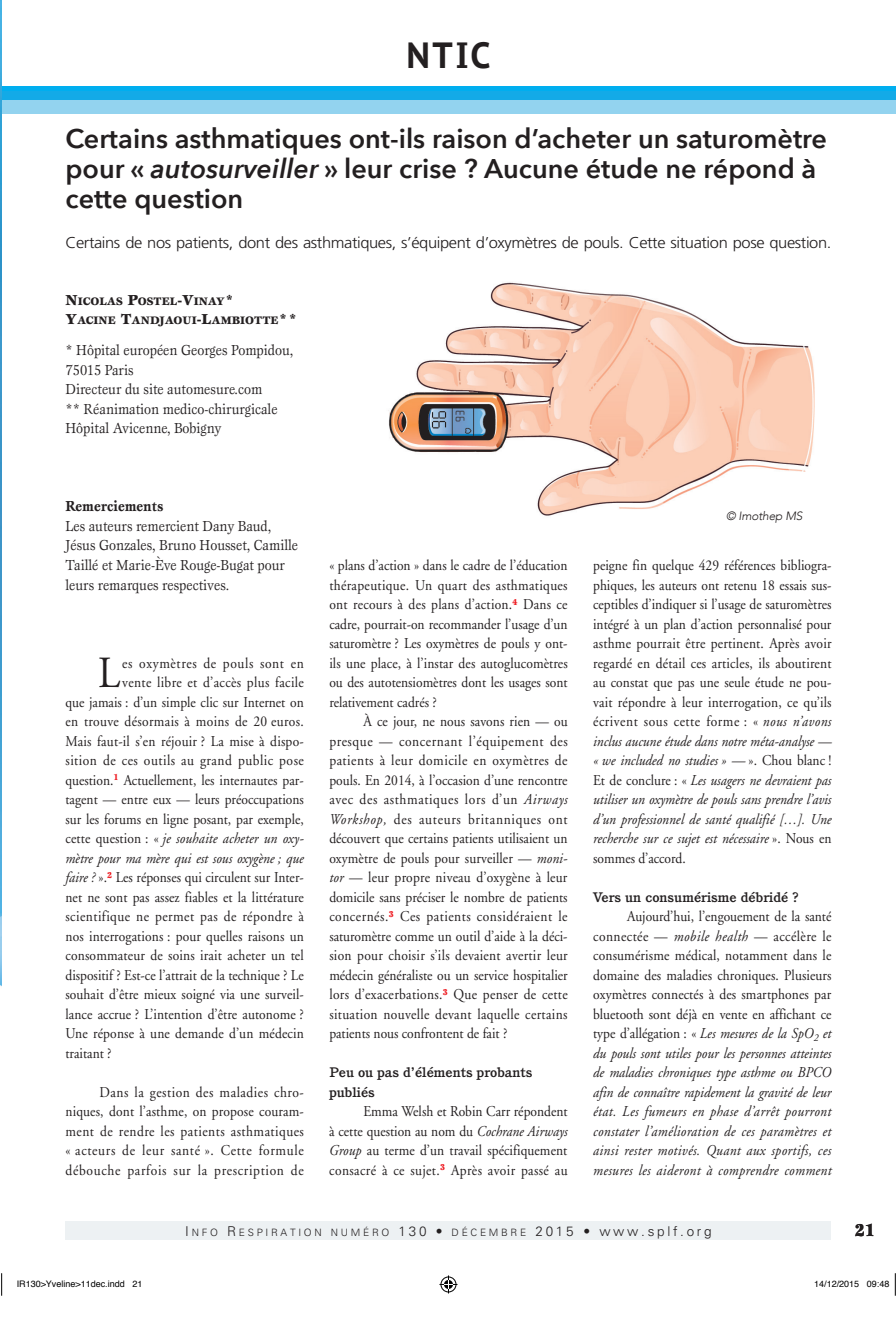
<style>
.page{position:relative;width:896px;height:1317px;background:#fff}
.page>*{position:absolute;margin:0;border:0;box-sizing:border-box;transform-origin:0 0}
.t1{font:44.4px "Adobe Garamond";color:#231f20;scale:.9 1}
.t2{font:700 36.3px "PT Sans Caption";color:#231f20;scale:.91 1}
.t3{font:600 27px/30px "Avenir Next";color:#231f20}
.t4{font:900 18px "Esprit";color:#231f20;scale:.9 1}
.t5{font:300 15.6px "Frutiger";letter-spacing:-.025em;color:#231f20;scale:1.05 1}
.t6{font:15px/19.5px "Adobe Garamond";letter-spacing:.01em;color:#231f20;text-align:justify;scale:.9 1}
.t7{font:italic 15px/19.5px "Adobe Garamond";letter-spacing:.01em;color:#231f20;text-align:justify;scale:.9 1}
.t8{font:15px/19.5px "Esprit";color:#231f20;scale:.9 1}
.t9{font:15px "Adobe Garamond";letter-spacing:.035em;color:#231f20;scale:.9 1}
.t10{font:15px "Adobe Garamond";letter-spacing:.045em;color:#231f20;scale:.9 1}
.t11{font:15px "Adobe Garamond";letter-spacing:.04em;color:#231f20;scale:.9 1}
.t12{font:15px "Adobe Garamond";letter-spacing:.055em;color:#231f20;scale:.9 1}
.t13{font:500 13.5px/19.5px "Cushing";color:#231f20;scale:1.11 1}
.t14{font:300 13.5px "Univers";letter-spacing:.2em;color:#231f20}
.t15{font:italic 300 12px "Avenir";letter-spacing:-.015em;color:#231f20}
.t16{font:900 11.25px/19.5px "Esprit";color:#231f20}
.t17{font:300 10.2px "Univers";letter-spacing:.265em;color:#231f20}
.t18{font:9px "Helvetica";color:#000}
.s1{font-style:italic}
.s2{font-size:15px}
.s3{font-weight:700}
.s4{font-style:normal}
.s5{font-style:inherit}
.s6{font-size:13.5px}
</style>
<div class="page">
<div style="left:2px;top:86px;width:893px;height:13px;background:#00aeef"></div>
<div style="left:65px;top:1220px;width:766px;height:19px;background:#edf1f3"></div>
<svg style="left:2px;top:91px;width:893px;height:22px;background:#5ec2eb"></svg>
<img style="left:388px;top:282px;width:425px;height:234px">
<img style="left:0;top:2px;width:2px;height:985px">
<svg style="left:1px;top:1273px;width:1px;height:23px"></svg>
<svg style="left:439px;top:1275px;width:18px;height:18px"></svg>
<svg style="left:894px;top:1273px;width:2px;height:23px"></svg>
<p class="t2" style="left:406px;top:31px;width:94px">NTIC</p>
<p class="t3" style="left:65px;top:123px;width:763px">Certains asthmatiques ont-ils raison d’acheter un saturomètre pour « <span class="s1">autosurveiller</span> » leur crise ? Aucune étude ne répond à cette question</p>
<p class="t5" style="left:65px;top:234px;width:730px">Certains de nos patients, dont des asthmatiques, s’équipent d’oxymètres de pouls. Cette situation pose question.</p>
<p class="t16" style="left:65px;top:291px;width:170px"><span class="s2">N</span>ICOLAS <span class="s2">P</span>OSTEL<span class="s2">-V</span>INAY<span class="s2">*<br>Y</span>ACI</p>
<p class="t16" style="left:99px;top:310px;width:61px">NE <span class="s2">T</span>ANDJA</p>
<p class="t16" style="left:173px;top:310px;width:125px">OUI<span class="s2">-L</span>AMBIOTTE<span class="s2">**</span></p>
<p class="t8" style="left:65px;top:340px;width:255px">* Hôpital européen Georges Pompidou,<br>75015 Paris<br>Directeur du site automesure.com<br>** Réanimation medico-chirurgicale<br>Hôpital Avicenne, Bobigny</p>
<p class="t8" style="left:65px;top:496px;width:260px"><span class="s3">Remerciements<br></span>Les auteurs remercient Dany Baud,<br>Jésus Gonzales, Bruno Housset, Camille<br>Taillé et Marie-Ève Rouge-Bugat pour leurs remarques respectives.</p>
<p class="t1" style="left:98px;top:649px;width:26px">L</p>
<p class="t10" style="left:122px;top:654px;width:203px">es oxymètres de pouls sont en</p>
<p class="t6" style="left:122px;top:673px;width:203px">vente libre et d’accès plus facile</p>
<p class="t6" style="left:65px;top:692px;width:266px">que jamais : d’un simple clic sur Internet on</p>
<p class="t6" style="left:65px;top:712px;width:266px">en trouve désormais à moins de 20 euros.</p>
<p class="t6" style="left:65px;top:731px;width:266px">Mais faut-il s’en réjouir ? La mise à dispo-</p>
<p class="t9" style="left:65px;top:752px;width:266px">sition de ces outils au grand public pose</p>
<p class="t6" style="left:65px;top:770px;width:266px">question.<sup>1</sup> Actuellement, les internautes par-</p>
<p class="t6" style="left:65px;top:790px;width:266px">tagent — entre eux — leurs préoccupations</p>
<p class="t6" style="left:65px;top:809px;width:266px">sur les forums en ligne posant, par exemple,</p>
<p class="t7" style="left:65px;top:829px;width:266px"><span class="s4">cette question : «</span> je souhaite acheter un oxy-</p>
<p class="t7" style="left:65px;top:848px;width:266px">mètre pour ma mère qui est sous oxygène ; que</p>
<p class="t6" style="left:65px;top:868px;width:266px"><span class="s1">faire ?</span> ».<sup>2</sup> Les réponses qui circulent sur Inter-</p>
<p class="t6" style="left:65px;top:887px;width:266px">net ne sont pas assez fiables et la littérature</p>
<p class="t9" style="left:65px;top:908px;width:266px">scientifique ne permet pas de répondre à</p>
<p class="t6" style="left:65px;top:926px;width:266px">nos interrogations : pour quelles raisons un</p>
<p class="t6" style="left:65px;top:946px;width:266px">consommateur de soins irait acheter un tel</p>
<p class="t6" style="left:65px;top:965px;width:266px">dispositif ? Est-ce l’attrait de la technique ? Le</p>
<p class="t6" style="left:65px;top:985px;width:266px">souhait d’être mieux soigné via une surveil-</p>
<p class="t6" style="left:65px;top:1004px;width:266px">lance accrue ? L’intention d’être autonome ?</p>
<p class="t6" style="left:65px;top:1024px;width:266px">Une réponse à une demande d’un médecin</p>
<p class="t6" style="left:65px;top:1043px;width:53px">traitant ?</p>
<p class="t6" style="left:65px;top:1082px;width:266px;text-indent:34px">Dans la gestion des maladies chro&shy;niques, dont l’asthme, on propose couram&shy;ment de rendre les patients asthmatiques « acteurs de leur santé ». Cette formule débouche parfois sur la prescription de</p>
<p class="t6" style="left:329px;top:556px;width:266px">« plans d’action » dans le cadre de l’éducation</p>
<p class="t6" style="left:329px;top:575px;width:266px">thérapeutique. Un quart des asthmatiques</p>
<p class="t6" style="left:329px;top:595px;width:266px">ont recours à des plans d’action.<sup>4</sup> Dans ce</p>
<p class="t6" style="left:329px;top:614px;width:266px">cadre, pourrait-on recommander l’usage d’un</p>
<p class="t6" style="left:329px;top:634px;width:266px">saturomètre ? Les oxymètres de pouls y ont-</p>
<p class="t6" style="left:329px;top:653px;width:266px">ils une place, à l’instar des autoglucomètres</p>
<p class="t6" style="left:329px;top:673px;width:266px">ou des autotensiomètres dont les usages sont</p>
<p class="t6" style="left:329px;top:692px;width:121px">relativement cadrés ?</p>
<p class="t6" style="left:363px;top:712px;width:228px">À ce jour, ne nous savons rien — ou</p>
<p class="t10" style="left:329px;top:732px;width:266px">presque — concernant l’équipement des</p>
<p class="t9" style="left:329px;top:752px;width:266px">patients à leur domicile en oxymètres de</p>
<p class="t6" style="left:329px;top:770px;width:266px">pouls. En 2014, à l’occasion d’une rencontre</p>
<p class="t10" style="left:329px;top:791px;width:266px">avec des asthmatiques lors d’un <span class="s1">Airways</span></p>
<p class="t12" style="left:329px;top:810px;width:266px"><span class="s1">Workshop,</span> des auteurs britanniques ont</p>
<p class="t6" style="left:329px;top:829px;width:266px">découvert que certains patients utilisaient un</p>
<p class="t6" style="left:329px;top:848px;width:266px">oxymètre de pouls pour surveiller — <span class="s1">moni-</span></p>
<p class="t6" style="left:329px;top:868px;width:266px"><span class="s1">tor</span> — leur propre niveau d’oxygène à leur</p>
<p class="t6" style="left:329px;top:887px;width:266px">domicile sans préciser le nombre de patients</p>
<p class="t11" style="left:329px;top:908px;width:266px">concernés.<sup>3</sup> Ces patients considéraient le</p>
<p class="t6" style="left:329px;top:926px;width:266px">saturomètre comme un outil d’aide à la déci-</p>
<p class="t6" style="left:329px;top:946px;width:266px">sion pour choisir s’ils devaient avertir leur</p>
<p class="t6" style="left:329px;top:965px;width:266px">médecin généraliste ou un service hospitalier</p>
<p class="t6" style="left:329px;top:985px;width:266px">lors d’exacerbations.<sup>3</sup> Que penser de cette</p>
<p class="t6" style="left:329px;top:1004px;width:266px">situation nouvelle devant laquelle certains</p>
<p class="t6" style="left:329px;top:1024px;width:199px">patients nous confrontent de fait ?</p>
<p class="t13" style="left:329px;top:1062px;width:184px">Peu ou pas d’éléments probants publiés</p>
<p class="t6" style="left:329px;top:1102px;width:266px;text-indent:34px">Emma Welsh et Robin Carr répondent à cette question au nom du <span class="s1">Cochrane Airways Group</span> au terme d’un travail spécifiquement consacré à ce sujet.<sup>3</sup> Après avoir passé au</p>
<p class="t15" style="left:726px;top:509px;width:78px">© Imothep MS</p>
<p class="t6" style="left:593px;top:556px;width:266px">peigne fin quelque 429 références bibliogra&shy;phiques, les auteurs ont retenu 18 essais sus&shy;ceptibles d’indiquer si l’usage de saturomètres intégré à un plan d’action personnalisé pour asthme pourrait être pertinent. Après avoir regardé en détail ces articles, ils aboutirent au constat que pas une seule étude ne pou&shy;vait répondre à leur interrogation, ce qu’ils écrivent sous cette forme : « <span class="s1">nous n’avons inclus aucune étude dans notre méta-analyse — « we included no studies » —</span> ». Chou blanc !<br>Et de conclure : « <span class="s1">Les usagers ne devraient pas utiliser un oxymètre de pouls sans prendre l’avis d’un professionnel de santé qualifié […]. Une recherche sur ce sujet est nécessaire</span> ». Nous en sommes d’accord.</p>
<p class="t13" style="left:593px;top:886px;width:187px">Vers un consumérisme débridé ?</p>
<p class="t7" style="left:593px;top:907px;width:266px;text-indent:34px"><span class="s4">Aujourd’hui, l’engouement de la santé connectée —</span> mobile health <span class="s4">— accélère le consumérisme médical, notamment dans le domaine des maladies chroniques. Plusieurs oxymètres connectés à des smartphones par bluetooth sont déjà en vente en affichant ce type d’allégation : «</span> Les mesures de la SpO<sub>2</sub> et du pouls sont utiles pour les personnes atteintes de maladies chroniques type asthme ou BPCO afin de connaître rapidement la gravité de leur état. Les fumeurs en phase d’arrêt pourront constater l’amélioration de ces paramètres et ainsi rester motivés. Quant aux sportifs, ces mesures les aideront à comprendre comment</p>
<p class="t14" style="left:599px;top:1222px;width:114px">www.splf.org</p>
<p class="t4" style="left:854px;top:1218px;width:24px">21</p>
<p class="t14" style="left:535px;top:1222px;width:172px"><span class="s5">2015 ••</span>www.splf.org</p>
<p class="t17" style="left:185px;top:1225px;width:34px"><span class="s6">II</span>NFO</p>
<p class="t17" style="left:197px;top:1225px;width:67px">NFO <span class="s6">RR</span>ESP</p>
<p class="t17" style="left:336px;top:1225px;width:108px">NUMÉRROO <span class="s6">130 •</span></p>
<p class="t17" style="left:404px;top:1225px;width:105px"><span class="s6">129 •</span> DÉCEMB</p>
<p class="t17" style="left:457px;top:1225px;width:113px">OCTOBRREE <span class="s6">2015</span></p>
<p class="t17" style="left:244px;top:1225px;width:127px">ESPIRIRATATI IONON NUMÉ</p>
<p class="t18" style="left:17px;top:1276px;width:127px">IR130&gt;Yveline&gt;11dec.indd 21</p>
<p class="t18" style="left:814px;top:1276px;width:77px">14/12/2015 09:48</p>
</div>
